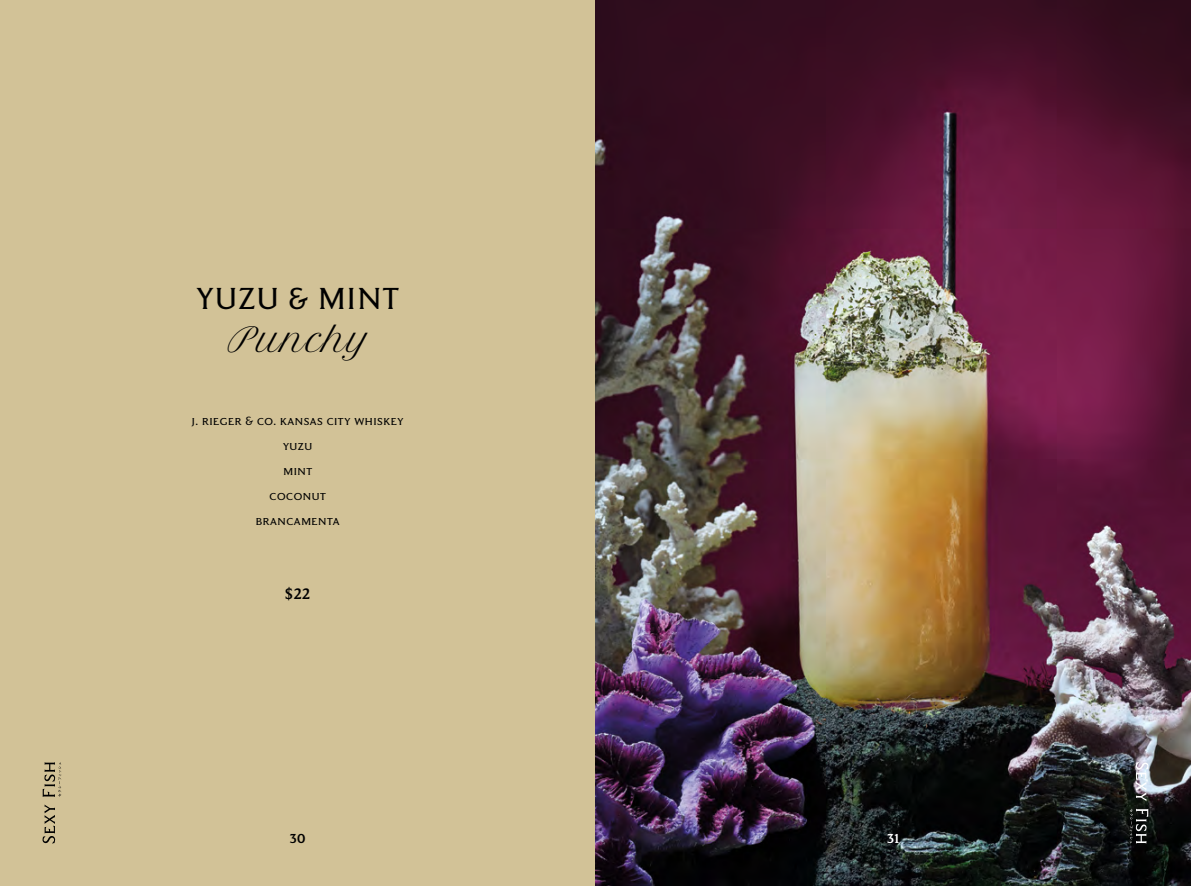
<style>
.page{position:relative;width:1191px;height:886px;background:#fff}
.page>*{position:absolute;margin:0;border:0;box-sizing:border-box;transform-origin:0 0}
.t1{font:35px "Grant Avenue";letter-spacing:.04em;color:#000}
.t2{font:italic 32.5px "Petit Formal Script";color:#000}
.t3{font:500 17.5px "Grant Avenue";color:#000}
.t4{font:500 15px "Grant Avenue";color:#000}
.t5{font:500 15px "Grant Avenue";color:#fff}
.t6{font:13.75px/25px "Grant Avenue";letter-spacing:.04em;color:#000;text-align:center}
</style>
<div class="page">
<div style="left:0;top:0;width:595px;height:886px;background:#d2c297"></div>
<img style="left:595px;top:0;width:596px;height:886px">
<svg style="left:43px;top:762px;width:18px;height:81px"></svg>
<svg style="left:1129px;top:762px;width:19px;height:81px;background:#5a5d5e"></svg>
<h1 class="t1" style="left:196px;top:281px;width:204px">YUZU &amp; MINT</h1>
<h2 class="t2" style="left:227px;top:320px;width:142px">Punchy</h2>
<p class="t6" style="left:192px;top:409px;width:213px">j. rieger &amp; co. kansas city whiskey yuzu<br>mint<br>coconut<br>brancamenta</p>
<p class="t3" style="left:285px;top:585px;width:26px">$22</p>
<p class="t4" style="left:290px;top:831px;width:17px">30</p>
<p class="t5" style="left:887px;top:831px;width:14px">31</p>
</div>
